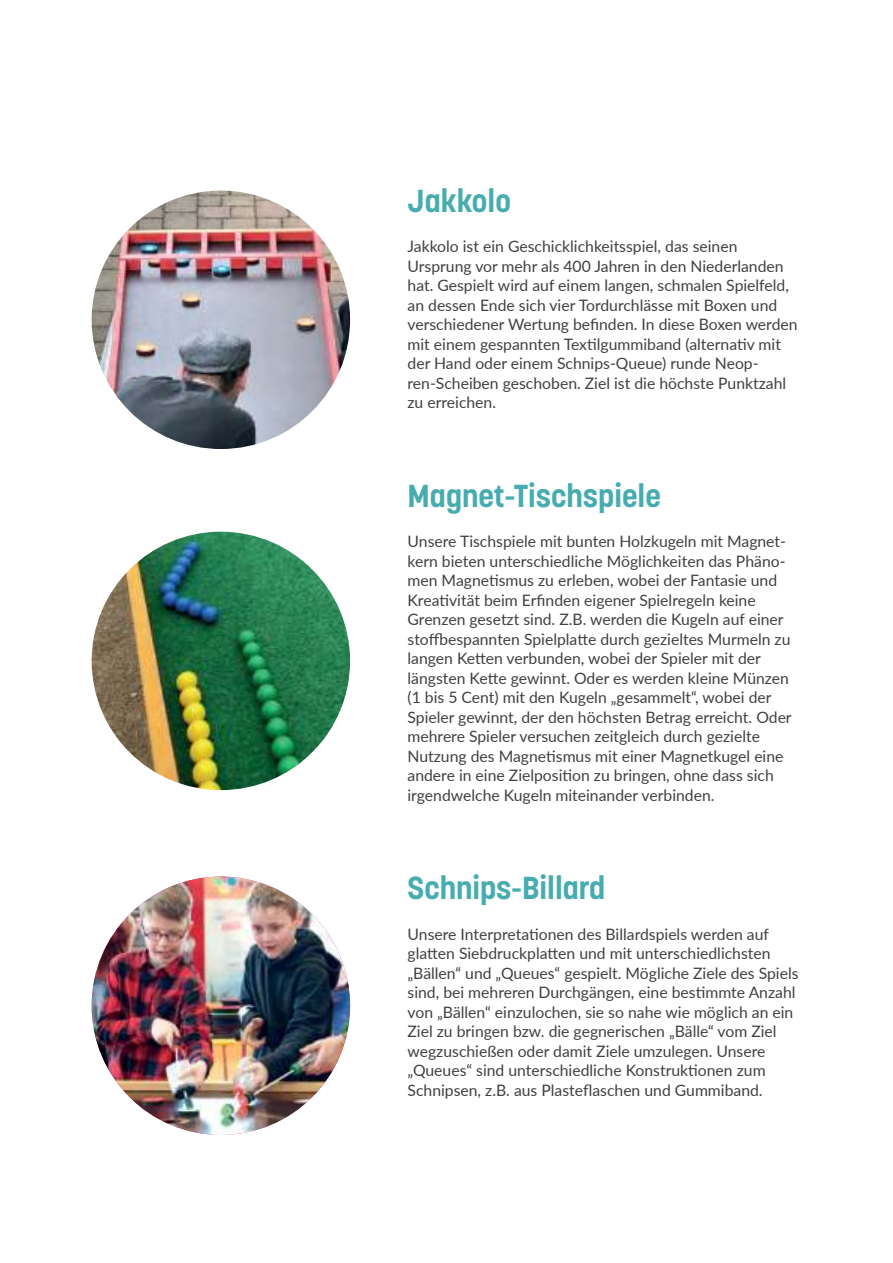
<style>
.page{position:relative;width:893px;height:1263px;background:#fff}
.page>*{position:absolute;margin:0;border:0;box-sizing:border-box;transform-origin:0 0}
.t1{font:700 31.5px "Korolev";color:#46acb0}
.t2{font:15.75px/19.5px "font 000000002 bb 702 ca";color:#404041}
.t3{font:15.75px/19.5px "Lato";color:#404041}
.s1{font-family:"Lato"}
</style>
<div class="page">
<img style="left:92px;top:191px;width:258px;height:258px;border-radius:129px">
<img style="left:92px;top:876px;width:258px;height:259px;border-radius:129px">
<img style="left:92px;top:532px;width:258px;height:258px;border-radius:129px">
<h1 class="t1" style="left:408px;top:187px;width:105px">Jakkolo</h1>
<p class="t3" style="left:408px;top:236px;width:331px">Jakkolo ist ein Geschicklichkeitsspiel, das seinen</p>
<p class="t2" style="left:408px;top:256px;width:378px">Ursprung vor mehr als 400 Jahren in den Niederlanden</p>
<p class="t3" style="left:408px;top:275px;width:383px">hat. Gespielt wird auf einem langen, schmalen Spielfeld,</p>
<p class="t2" style="left:408px;top:295px;width:392px">an dessen Ende sich vier Tordurchlässe mit Boxen und verschiedener Wertung befinden. In diese Boxen werden mit einem gespannten Textilgummiband (alternativ mit der Hand oder einem Schnips-Queue) runde Neop<span class="s1">-</span></p>
<p class="t3" style="left:408px;top:373px;width:380px">ren-Scheiben geschoben. Ziel ist die höchste Punktzahl zu erreichen.</p>
<h1 class="t1" style="left:408px;top:482px;width:255px">Magnet-Tischspiele</h1>
<p class="t2" style="left:408px;top:531px;width:380px">Unsere Tischspiele mit bunten Holzkugeln mit Magnet<span class="s1">-</span></p>
<p class="t3" style="left:408px;top:551px;width:380px">kern bieten unterschiedliche Möglichkeiten das Phäno-</p>
<p class="t2" style="left:408px;top:570px;width:371px">men Magnetismus zu erleben, wobei der Fantasie und<br>Kreativität beim Erfinden eigener Spielregeln keine</p>
<p class="t3" style="left:408px;top:609px;width:378px">Grenzen gesetzt sind. Z.B. werden die Kugeln auf einer</p>
<p class="t2" style="left:408px;top:629px;width:384px">stoffbespannten Spielplatte durch gezieltes Murmeln zu langen Ketten verbunden, wobei der Spieler mit der längsten Kette gewinnt. Oder es werden kleine Münzen (1 bis 5 Cent) mit den Kugeln „gesammelt“, wobei der</p>
<p class="t3" style="left:408px;top:707px;width:386px">Spieler gewinnt, der den höchsten Betrag erreicht. Oder mehrere Spieler versuchen zeitgleich durch gezielte</p>
<p class="t2" style="left:408px;top:746px;width:377px">Nutzung des Magnetismus mit einer Magnetkugel eine andere in eine Zielposition zu bringen, ohne dass sich</p>
<p class="t3" style="left:408px;top:785px;width:308px">irgendwelche Kugeln miteinander verbinden.</p>
<h1 class="t1" style="left:408px;top:874px;width:199px">Schnips-Billard</h1>
<p class="t2" style="left:408px;top:924px;width:393px">Unsere Interpretationen des Billardspiels werden auf glatten Siebdruckplatten und mit unterschiedlichsten „Bällen“ und „Queues“ gespielt. Mögliche Ziele des Spiels sind, bei mehreren Durchgängen, eine bestimmte Anzahl von „Bällen“ einzulochen, sie so nahe wie möglich an ein Ziel zu bringen bzw. die gegnerischen „Bälle“ vom Ziel</p>
<p class="t3" style="left:408px;top:1041px;width:359px">wegzuschießen oder damit Ziele umzulegen. Unsere</p>
<p class="t2" style="left:408px;top:1060px;width:360px">„Queues“ sind unterschiedliche Konstruktionen zum<br>Schnipsen, z.B. aus Plasteflaschen und Gummiband.</p>
</div>
